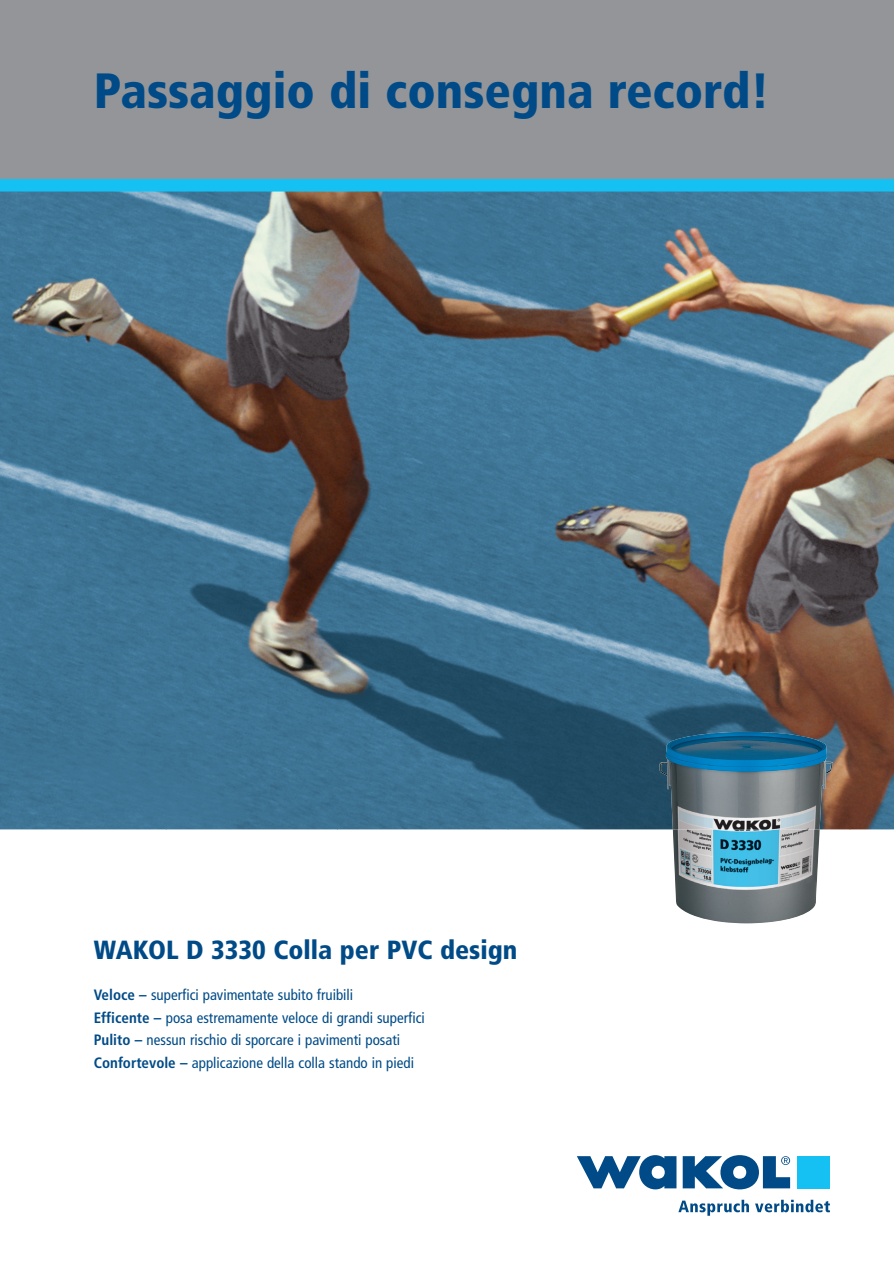
<style>
.page{position:relative;width:894px;height:1263px;background:#fff}
.page>*{position:absolute;margin:0;border:0;box-sizing:border-box;transform-origin:0 0}
.t1{font:900 condensed 49.5px "Frutiger";color:#004b87}
.t2{font:900 condensed 26.25px "Frutiger";color:#004b87}
.t3{font:condensed 15px/22.5px "Frutiger";color:#004b87}
.s1{font-weight:700}
</style>
<div class="page">
<div style="left:0;top:0;width:893px;height:179px;background:#939598"></div>
<div style="left:0;top:179px;width:893px;height:13px;background:#15c0f2"></div>
<svg style="left:678px;top:1200px;width:70px;height:16px"></svg>
<svg style="left:755px;top:1200px;width:74px;height:12px"></svg>
<svg style="left:577px;top:1155px;width:99px;height:34px"></svg>
<svg style="left:682px;top:1155px;width:107px;height:34px"></svg>
<div style="left:797px;top:1156px;width:32px;height:32px;background:#15c0f2"></div>
<img style="left:728px;top:192px;width:165px;height:540px">
<img style="left:557px;top:192px;width:171px;height:540px">
<img style="left:386px;top:192px;width:171px;height:637px">
<img style="left:769px;top:334px;width:124px;height:398px">
<img style="left:29px;top:192px;width:357px;height:637px">
<img style="left:0;top:192px;width:215px;height:390px">
<img style="left:0;top:192px;width:44px;height:165px">
<img style="left:819px;top:499px;width:74px;height:330px">
<img style="left:849px;top:664px;width:44px;height:165px">
<img style="left:507px;top:688px;width:186px;height:141px">
<div style="left:0;top:549px;width:81px;height:183px;background:#3e7494"></div>
<div style="left:0;top:717px;width:29px;height:112px;background:#3d7393"></div>
<img style="left:672px;top:829px;width:147px;height:94px">
<img style="left:659px;top:732px;width:173px;height:97px">
<h1 class="t1" style="left:94px;top:61px;width:677px">Passaggio di consegna record!</h1>
<h2 class="t2" style="left:94px;top:934px;width:425px">WAKOL D 3330 Colla per PVC design</h2>
<p class="t3" style="left:94px;top:984px;width:332px"><span class="s1">Veloce –</span> superfici pavimentate subito fruibili<br><span class="s1">Efficente –</span> posa estremamente veloce di grandi superfici <span class="s1">Pulito –</span> nessun rischio di sporcare i pavimenti posati <span class="s1">Confortevole –</span> applicazione della colla stando in piedi</p>
</div>
